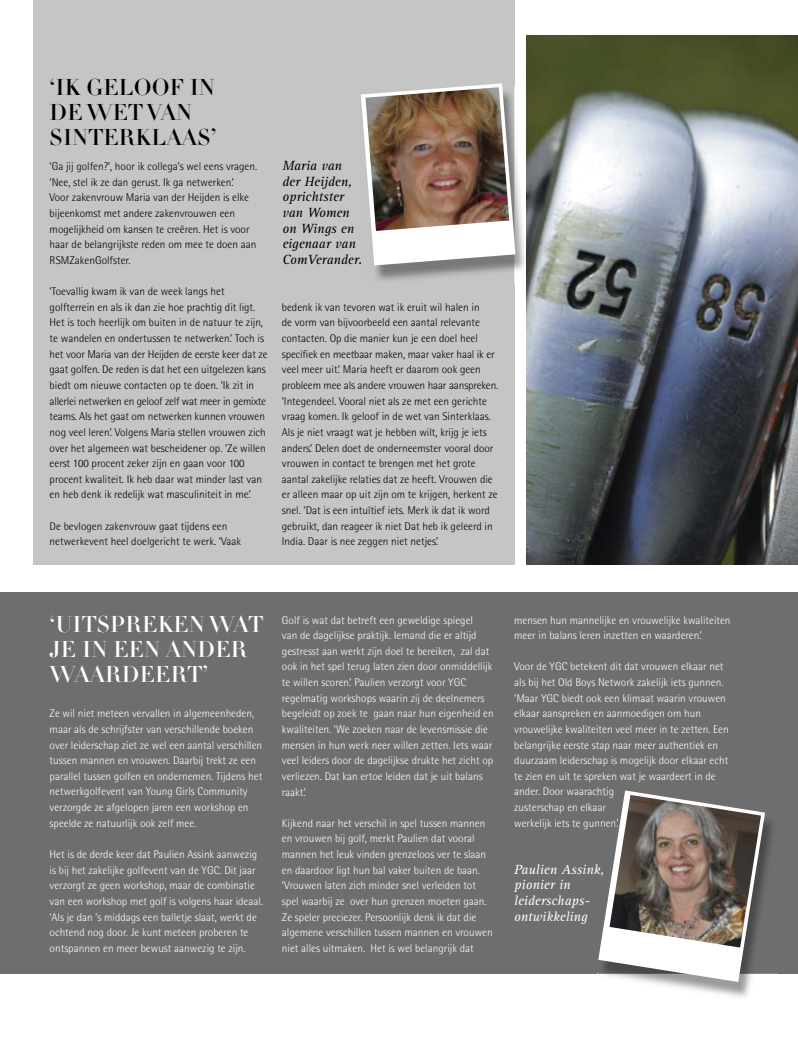
<style>
.page{position:relative;width:798px;height:1053px;background:#fff}
.page>*{position:absolute;margin:0;border:0;box-sizing:border-box;transform-origin:0 0}
.t1{font:22.5px/25px "Didot LT Std Headline";color:#fff}
.t2{font:22.5px/25px "Didot LT Std Headline";color:#000}
.t3{font:italic 13.75px/15.6px "Rotis Serif";color:#000}
.t4{font:italic 13.75px/15.6px "Rotis Serif";color:#fff}
.t5{font:300 11.25px/15.6px "Rotis Semi Sans";color:#fff}
.t6{font:300 11.25px/15.6px "Rotis Semi Sans";color:#000}
</style>
<div class="page">
<div style="left:0;top:592px;width:797px;height:381px;background:#6e6e6d"></div>
<img style="left:642px;top:812px;width:134px;height:185px">
<svg style="left:597px;top:790px;width:167px;height:191px"></svg>
<img style="left:609px;top:794px;width:151px;height:153px">
<div style="left:33px;top:0;width:481px;height:565px;background:#c4c5c5"></div>
<img style="left:374px;top:144px;width:151px;height:139px">
<svg style="left:359px;top:83px;width:156px;height:182px"></svg>
<img style="left:365px;top:87px;width:144px;height:144px">
<img style="left:526px;top:35px;width:271px;height:530px">
<h1 class="t2" style="left:50px;top:75px;width:168px">‘IK GELOOF IN<br>DE WET VAN<br>SINTERKLAAS’</h1>
<p class="t6" style="left:50px;top:158px;width:209px">‘Ga jij golfen?’, hoor ik collega’s wel eens vragen. ‘Nee, stel ik ze dan gerust. Ik ga netwerken.’<br>Voor zakenvrouw Maria van der Heijden is elke bijeenkomst met andere zakenvrouwen een mogelijkheid om kansen te creëren. Het is voor haar de belangrijkste reden om mee te doen aan RSMZakenGolfster.</p>
<p class="t6" style="left:50px;top:283px;width:219px">‘Toevallig kwam ik van de week langs het golfterrein en als ik dan zie hoe prachtig dit ligt.<br>Het is toch heerlijk om buiten in de natuur te zijn, te wandelen en ondertussen te netwerken.’ Toch is het voor Maria van der Heijden de eerste keer dat ze gaat golfen. De reden is dat het een uitgelezen kans biedt om nieuwe contacten op te doen. ‘Ik zit in allerlei netwerken en geloof zelf wat meer in gemixte teams. Als het gaat om netwerken kunnen vrouwen nog veel leren’. Volgens Maria stellen vrouwen zich over het algemeen wat bescheidener op. ‘Ze willen eerst 100 procent zeker zijn en gaan voor 100 procent kwaliteit. Ik heb daar wat minder last van en heb denk ik redelijk wat masculiniteit in me.’</p>
<p class="t6" style="left:50px;top:518px;width:193px">De bevlogen zakenvrouw gaat tijdens een netwerkevent heel doelgericht te werk. ‘Vaak</p>
<p class="t3" style="left:282px;top:158px;width:81px">Maria van der Heijden, oprichtster van Women on Wings en eigenaar van<br>ComVerander.</p>
<p class="t6" style="left:282px;top:299px;width:218px">bedenk ik van tevoren wat ik eruit wil halen in<br>de vorm van bijvoorbeeld een aantal relevante contacten. Op die manier kun je een doel heel specifiek en meetbaar maken, maar vaker haal ik er veel meer uit.’ Maria heeft er daarom ook geen probleem mee als andere vrouwen haar aanspreken. ‘Integendeel. Vooral niet als ze met een gerichte vraag komen. Ik geloof in de wet van Sinterklaas.<br>Als je niet vraagt wat je hebben wilt, krijg je iets anders.’ Delen doet de onderneemster vooral door vrouwen in contact te brengen met het grote aantal zakelijke relaties dat ze heeft. Vrouwen die er alleen maar op uit zijn om te krijgen, herkent ze snel. ‘Dat is een intuïtief iets. Merk ik dat ik word gebruikt, dan reageer ik niet Dat heb ik geleerd in India. Daar is nee zeggen niet netjes.’</p>
<h1 class="t1" style="left:50px;top:612px;width:215px">‘UITSPREKEN WAT<br>JE IN EEN ANDER<br>WAARDEERT’</h1>
<p class="t5" style="left:50px;top:705px;width:214px">Ze wil niet meteen vervallen in algemeenheden, maar als de schrijfster van verschillende boeken over leiderschap ziet ze wel een aantal verschillen tussen mannen en vrouwen. Daarbij trekt ze een parallel tussen golfen en ondernemen. Tijdens het netwerkgolfevent van Young Girls Community verzorgde ze afgelopen jaren een workshop en speelde ze natuurlijk ook zelf mee.</p>
<p class="t5" style="left:50px;top:846px;width:215px">Het is de derde keer dat Paulien Assink aanwezig is bij het zakelijke golfevent van de YGC. Dit jaar verzorgt ze geen workshop, maar de combinatie van een workshop met golf is volgens haar ideaal. ‘Als je dan ’s middags een balletje slaat, werkt de ochtend nog door. Je kunt meteen proberen te ontspannen en meer bewust aanwezig te zijn.</p>
<p class="t5" style="left:282px;top:612px;width:213px">Golf is wat dat betreft een geweldige spiegel<br>van de dagelijkse praktijk. Iemand die er altijd gestresst aan werkt zijn doel te bereiken, zal dat ook in het spel terug laten zien door onmiddellijk te willen scoren.’ Paulien verzorgt voor YGC regelmatig workshops waarin zij de deelnemers begeleidt op zoek te gaan naar hun eigenheid en kwaliteiten. ‘We zoeken naar de levensmissie die mensen in hun werk neer willen zetten. Iets waar veel leiders door de dagelijkse drukte het zicht op verliezen. Dat kan ertoe leiden dat je uit balans raakt.’</p>
<p class="t5" style="left:282px;top:815px;width:212px">Kijkend naar het verschil in spel tussen mannen en vrouwen bij golf, merkt Paulien dat vooral mannen het leuk vinden grenzeloos ver te slaan en daardoor ligt hun bal vaker buiten de baan. ‘Vrouwen laten zich minder snel verleiden tot spel waarbij ze over hun grenzen moeten gaan.<br>Ze speler preciezer. Persoonlijk denk ik dat die algemene verschillen tussen mannen en vrouwen niet alles uitmaken. Het is wel belangrijk dat</p>
<p class="t5" style="left:514px;top:612px;width:218px">mensen hun mannelijke en vrouwelijke kwaliteiten meer in balans leren inzetten en waarderen.’</p>
<p class="t5" style="left:514px;top:658px;width:216px">Voor de YGC betekent dit dat vrouwen elkaar net als bij het Old Boys Network zakelijk iets gunnen. ‘Maar YGC biedt ook een klimaat waarin vrouwen elkaar aanspreken en aanmoedigen om hun vrouwelijke kwaliteiten veel meer in te zetten. Een belangrijke eerste stap naar meer authentiek en duurzaam leiderschap is mogelijk door elkaar echt te zien en uit te spreken wat je waardeert in de ander. Door waarachtig<br>zusterschap en elkaar<br>werkelijk iets te gunnen.’</p>
<p class="t4" style="left:514px;top:861px;width:92px">Paulien Assink, pionier in leiderschaps&shy;ontwikkeling</p>
</div>
